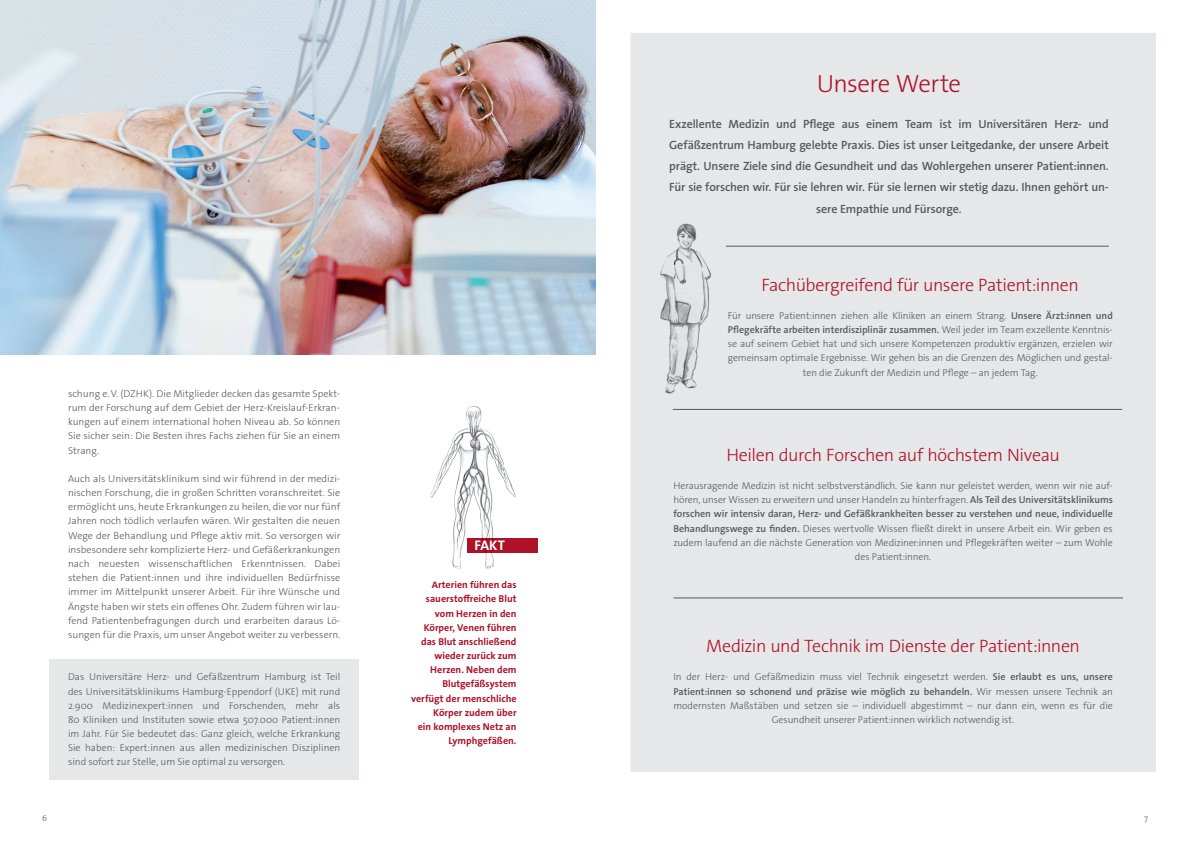
<style>
.page{position:relative;width:1191px;height:842px;background:#fff}
.page>*{position:absolute;margin:0;border:0;box-sizing:border-box;transform-origin:0 0}
.t1{font:300 25px "The Sans Os F";letter-spacing:-.025em;color:#ae1229}
.t2{font:300 18px "The Sans Os F";letter-spacing:-.025em;color:#ae1229}
.t3{font:700 14px "The Sans Os F";color:#fff}
.t4{font:600 12px/21.3px "The Sans Os F";letter-spacing:-.01em;color:#57585a;text-align:center}
.t5{font:300 10px/14.2px "The Sans Os F";letter-spacing:-.01em;color:#57585a;text-align:center}
.t6{font:700 10px/14.2px "The Sans Os F";color:#ae1229;text-align:right}
.t7{font:300 8.5px "The Sans Os F";color:#57585a}
.s1{font-weight:600}
</style>
<div class="page">
<img style="left:0;top:0;width:595px;height:354px">
<div style="left:50px;top:659px;width:309px;height:121px;background:#e6e7e9"></div>
<img style="left:430px;top:406px;width:102px;height:175px">
<img style="left:434px;top:581px;width:73px;height:1px">
<div style="left:532px;top:539px;width:6px;height:14px;background:#ae1229"></div>
<img style="left:467px;top:539px;width:65px;height:14px">
<div style="left:630px;top:33px;width:526px;height:739px;background:#e6e7e9"></div>
<img style="left:654px;top:220px;width:62px;height:180px">
<hr style="left:726px;top:246px;width:382px;height:1px;background:#57585a">
<hr style="left:673px;top:409px;width:449px;height:1px;background:#57585a">
<hr style="left:673px;top:598px;width:450px;height:1px;background:#57585a">
<h1 class="t1" style="left:816px;top:68px;width:146px">Unsere Werte</h1>
<p class="t4" style="left:669px;top:113px;width:441px">Exzellente Medizin und Pflege aus einem Team ist im Universitären Herz- und Gefäßzentrum Hamburg gelebte Praxis. Dies ist unser Leitgedanke, der unsere Arbeit prägt. Unsere Ziele sind die Gesundheit und das Wohlergehen unserer Patient:innen.<br>Für sie forschen wir. Für sie lehren wir. Für sie lernen wir stetig dazu. Ihnen gehört un&shy;sere Empathie und Fürsorge.</p>
<p class="t5" style="left:68px;top:386px;width:274px;text-align:justify">schung e. V. (DZHK). Die Mitglieder decken das gesamte Spekt&shy;rum der For schung auf dem Gebiet der Herz-Kreislauf-Erkran&shy;kungen auf einem international hohen Niveau ab. So können Sie sicher sein: Die Besten ihres Fachs ziehen für Sie an einem Strang.</p>
<p class="t5" style="left:68px;top:471px;width:274px;text-align:justify">Auch als Universitätsklinikum sind wir führend in der medizi&shy;nischen Forschung, die in großen Schritten voranschreitet. Sie ermöglicht uns, heute Erkrankungen zu heilen, die vor nur fünf Jahren noch tödlich verlaufen wären. Wir gestalten die neuen Wege der Behandlung und Pflege aktiv mit. So versorgen wir insbesondere sehr komplizierte Herz- und Gefäßerkrankungen nach neuesten wissenschaftlichen Erkenntnissen. Dabei stehen die Patient:innen und ihre individuellen Bedürfnisse immer im Mittelpunkt unserer Arbeit. Für ihre Wünsche und Ängste haben wir stets ein offenes Ohr. Zudem führen wir lau&shy;fend Patientenbefragungen durch und erarbeiten daraus Lö&shy;sungen für die Praxis, um unser Angebot weiter zu verbessern.</p>
<p class="t5" style="left:68px;top:670px;width:274px;text-align:justify">Das Universitäre Herz- und Gefäßzentrum Hamburg ist Teil des Universitätsklinikums Hamburg-Eppendorf (UKE) mit rund 2.900 Medizin expert:innen und Forschenden, mehr als 80 Kliniken und Instituten sowie etwa 507.000 Patient:innen im Jahr. Für Sie bedeutet das: Ganz gleich, welche Erkrankung Sie haben: Ex pert:innen aus allen medizinischen Disziplinen sind sofort zur Stelle, um Sie optimal zu versorgen.</p>
<h3 class="t3" style="left:474px;top:537px;width:32px">FAKT</h3>
<p class="t6" style="left:411px;top:578px;width:107px">Arterien führen das sauerstoffreiche Blut vom Herzen in den<br>Körper, Venen führen das Blut anschließend wieder zurück zum<br>Herzen. Neben dem<br>Blutgefäßsystem verfügt der menschliche<br>Körper zudem über<br>ein komplexes Netz an<br>Lymph gefäßen.</p>
<h2 class="t2" style="left:761px;top:273px;width:319px">Fachübergreifend für unsere Patient:innen</h2>
<p class="t5" style="left:727px;top:309px;width:387px">Für unsere Patient:innen ziehen alle Kliniken an einem Strang. <span class="s1">Unsere Ärzt:innen und Pflegekräfte arbeiten interdisziplinär zusammen.</span> Weil jeder im Team exzellente Kenntnis&shy;se auf seinem Gebiet hat und sich unsere Kompetenzen produktiv ergänzen, erzielen wir gemeinsam optimale Ergebnisse. Wir gehen bis an die Grenzen des Möglichen und gestal&shy;ten die Zukunft der Medizin und Pflege – an jedem Tag.</p>
<h2 class="t2" style="left:726px;top:443px;width:335px">Heilen durch Forschen auf höchstem Niveau</h2>
<p class="t5" style="left:673px;top:479px;width:441px">Herausragende Medizin ist nicht selbstverständlich. Sie kann nur geleistet werden, wenn wir nie auf&shy;hören, unser Wissen zu erweitern und unser Handeln zu hinterfragen. <span class="s1">Als Teil des Universitätsklinikums forschen wir intensiv daran, Herz- und Gefäßkrankheiten besser zu verstehen und neue, individuelle Behandlungswege zu finden.</span> Dieses wertvolle Wissen fließt direkt in unsere Arbeit ein. Wir geben es zudem laufend an die nächste Generation von Mediziner:innen und Pflegekräften weiter – zum Wohle des Patient:innen.</p>
<h2 class="t2" style="left:706px;top:634px;width:375px">Medizin und Technik im Dienste der Patient:innen</h2>
<p class="t5" style="left:673px;top:670px;width:441px">In der Herz- und Gefäßmedizin muss viel Technik eingesetzt werden. <span class="s1">Sie erlaubt es uns, unsere Patient:innen so schonend und präzise wie möglich zu behandeln.</span> Wir messen unsere Technik an modernsten Maßstäben und setzen sie – individuell abgestimmt – nur dann ein, wenn es für die Gesundheit unserer Patient:innen wirklich notwendig ist.</p>
<p class="t7" style="left:42px;top:812px;width:6px">6</p>
<p class="t7" style="left:1144px;top:812px;width:5px">7</p>
</div>
